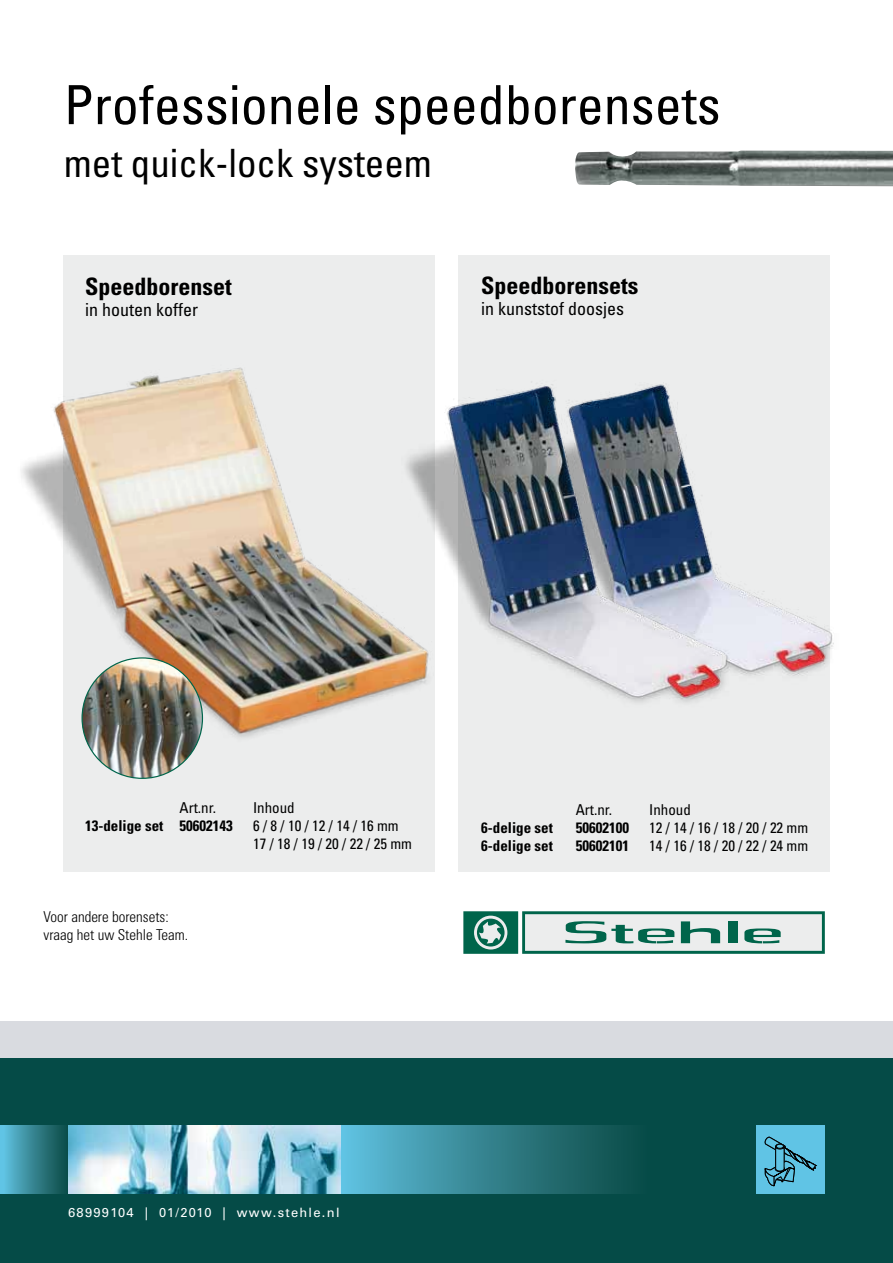
<style>
.page{position:relative;width:893px;height:1263px;background:#fff}
.page>*{position:absolute;margin:0;border:0;box-sizing:border-box;transform-origin:0 0}
.t1{font:condensed 54px "Univers LT Std";color:#000}
.t2{font:condensed 39px "Univers LT Std";color:#000}
.t3{font:700 condensed 24px "Univers LT Std";color:#000}
.t4{font:condensed 18px "Univers LT Std";color:#000}
.t5{font:condensed 15px/18px "Univers LT Std";color:#000}
.t6{font:700 condensed 15px "Univers LT Std";color:#000}
.t7{font:300 condensed 15px/18px "Univers LT Std";color:#000}
.t8{font:12.9px "Univers LT Std";letter-spacing:.1em;color:#fff}
</style>
<div class="page">
<div style="left:64px;top:255px;width:371px;height:617px;background:#eceded"></div>
<img style="left:21px;top:339px;width:354px;height:441px">
<div style="left:458px;top:255px;width:371px;height:617px;background:#eceded"></div>
<div style="left:0;top:1056px;width:893px;height:207px;background:#054b47"></div>
<div style="left:0;top:1021px;width:893px;height:37px;background:#d9dbe0"></div>
<svg style="left:463px;top:911px;width:362px;height:43px;background:#96bbb2"></svg>
<div style="left:756px;top:1126px;width:69px;height:68px;background:#60c4e5"></div>
<svg style="left:764px;top:1136px;width:54px;height:51px"></svg>
<div style="left:0;top:1125px;width:68px;height:68px;background:linear-gradient(to right,#63c6e6,#0b4944)"></div>
<div style="left:341px;top:1125px;width:306px;height:68px;background:linear-gradient(to right,#5fbfdd,#084740)"></div>
<img style="left:68px;top:1125px;width:273px;height:68px">
<img style="left:761px;top:365px;width:73px;height:322px">
<img style="left:375px;top:384px;width:386px;height:319px">
<img style="left:82px;top:658px;width:120px;height:120px;border-radius:60px">
<img style="left:575px;top:151px;width:318px;height:35px">
<h1 class="t1" style="left:64px;top:71px;width:658px">Professionele speedborensets</h1>
<h2 class="t2" style="left:64px;top:138px;width:370px">met quick-lock systeem</h2>
<h3 class="t3" style="left:85px;top:271px;width:148px">Speedborenset</h3>
<p class="t4" style="left:85px;top:299px;width:114px">in houten koffer</p>
<h3 class="t3" style="left:481px;top:270px;width:159px">Speedborensets</h3>
<p class="t4" style="left:481px;top:298px;width:144px">in kunststof doosjes</p>
<p class="t5" style="left:180px;top:798px;width:38px">Art.nr.</p>
<p class="t5" style="left:253px;top:798px;width:43px">Inhoud</p>
<p class="t6" style="left:85px;top:816px;width:149px">13-delige set 50602143</p>
<p class="t5" style="left:253px;top:816px;width:161px">6 / 8 / 10 / 12 / 14 / 16 mm<br>17 / 18 / 19 / 20 / 22 / 25 mm</p>
<p class="t7" style="left:44px;top:908px;width:146px">Voor andere borensets: vraag het uw Stehle Team.</p>
<p class="t5" style="left:576px;top:800px;width:38px">Art.nr.</p>
<p class="t5" style="left:649px;top:800px;width:43px">Inhoud</p>
<p class="t6" style="left:481px;top:818px;width:73px">6-delige set</p>
<p class="t6" style="left:576px;top:818px;width:55px">50602100</p>
<p class="t5" style="left:649px;top:818px;width:161px">12 / 14 / 16 / 18 / 20 / 22 mm</p>
<p class="t6" style="left:481px;top:836px;width:73px">6-delige set</p>
<p class="t6" style="left:576px;top:836px;width:55px">50602101</p>
<p class="t5" style="left:649px;top:836px;width:161px">14 / 16 / 18 / 20 / 22 / 24 mm</p>
<p class="t8" style="left:68px;top:1205px;width:273px">68999104 | 01/2010 | www.stehle.nl</p>
</div>
